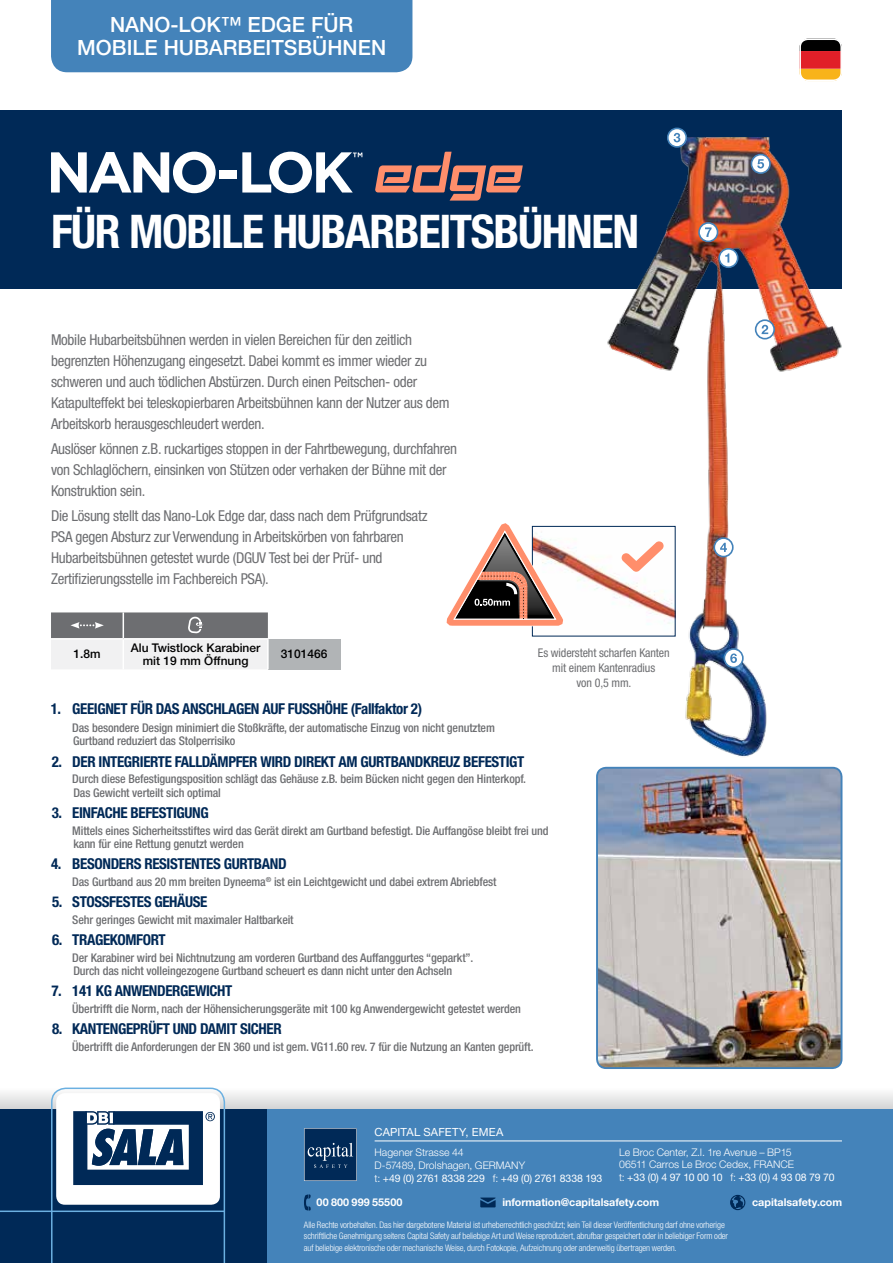
<style>
.page{position:relative;width:893px;height:1263px;background:#fff}
.page>*{position:absolute;margin:0;border:0;box-sizing:border-box;transform-origin:0 0}
.t1{font:700 condensed 46.5px "Helvetica Neue LT Pro";letter-spacing:-.03em;color:#fff}
.t2{font:500 21px/22.5px "Helvetica Neue LT Pro";color:#fff;text-align:center}
.t3{font:condensed 15px/21px "Helvetica Neue LT Pro";letter-spacing:-.02em;color:#6d6e71}
.t4{font:700 condensed 15px "Helvetica Neue LT Pro";letter-spacing:-.025em;color:#002957}
.t5{font:500 condensed 12px/13.5px "Helvetica Neue LT Pro";letter-spacing:-.01em;color:#6d6e71}
.t6{font:condensed 12px/15px "Helvetica Neue LT Pro";letter-spacing:-.01em;color:#6d6e71;text-align:center}
.t7{font:500 12px/13.5px "Helvetica Neue LT Pro";color:#000;text-align:center}
.t8{font:11.25px "Helvetica Neue LT Pro";letter-spacing:.015em;color:#fff}
.t9{font:700 10.8px "Helvetica Neue LT Pro";letter-spacing:-.005em;color:#fff}
.t10{font:300 10.5px/12.8px "Helvetica Neue LT Pro";color:#fff}
.t11{font:10.5px "Helvetica Neue LT Pro";letter-spacing:-.015em;color:#fff}
.t12{font:300 condensed 9px/11.2px "Helvetica Neue LT Pro";letter-spacing:-.015em;color:#fff}
.s1{font-weight:400}
.s2{font-weight:300}
</style>
<div class="page">
<img style="left:598px;top:768px;width:243px;height:300px">
<div style="left:596px;top:767px;width:246px;height:302px;border:2px solid #4483ba;border-radius:9px"></div>
<div style="left:0;top:111px;width:842px;height:178px;background:#002957"></div>
<div style="left:51px;top:0;width:361px;height:72px;background:#4483ba"></div>
<img style="left:603px;top:138px;width:239px;height:629px">
<svg style="left:724px;top:649px;width:19px;height:18px"></svg>
<div style="left:723px;top:648px;width:21px;height:20px;border:2px solid #4483ba;border-radius:50%"></div>
<svg style="left:730px;top:653px;width:7px;height:10px"></svg>
<svg style="left:714px;top:538px;width:19px;height:19px"></svg>
<div style="left:713px;top:537px;width:21px;height:20px;border:2px solid #4483ba;border-radius:50%"></div>
<svg style="left:720px;top:543px;width:7px;height:9px"></svg>
<div style="left:751px;top:155px;width:19px;height:18px;background:#fff;border-radius:50%"></div>
<div style="left:751px;top:154px;width:20px;height:20px;border:2px solid #4483ba;border-radius:50%"></div>
<svg style="left:757px;top:159px;width:7px;height:10px"></svg>
<svg style="left:668px;top:128px;width:18px;height:19px"></svg>
<div style="left:667px;top:128px;width:20px;height:20px;border:2px solid #4483ba;border-radius:50%"></div>
<svg style="left:674px;top:133px;width:6px;height:9px"></svg>
<div style="left:699px;top:223px;width:18px;height:18px;background:#fff;border-radius:50%"></div>
<div style="left:698px;top:222px;width:20px;height:20px;border:2px solid #4483ba;border-radius:50%"></div>
<svg style="left:705px;top:227px;width:6px;height:10px"></svg>
<svg style="left:719px;top:249px;width:19px;height:18px"></svg>
<div style="left:718px;top:248px;width:20px;height:20px;border:2px solid #4483ba;border-radius:50%"></div>
<svg style="left:725px;top:253px;width:4px;height:10px"></svg>
<svg style="left:756px;top:320px;width:18px;height:19px"></svg>
<div style="left:755px;top:319px;width:20px;height:20px;border:2px solid #4483ba;border-radius:50%"></div>
<svg style="left:761px;top:325px;width:7px;height:9px"></svg>
<svg style="left:375px;top:152px;width:148px;height:49px"></svg>
<svg style="left:51px;top:152px;width:165px;height:41px"></svg>
<div style="left:219px;top:171px;width:18px;height:8px;background:#fff"></div>
<svg style="left:242px;top:152px;width:120px;height:41px"></svg>
<div style="left:268px;top:639px;width:72px;height:30px;background:#b1b4b6"></div>
<hr style="left:267px;top:639px;width:2px;height:30px;background:#fff">
<svg style="left:51px;top:612px;width:217px;height:57px"></svg>
<svg style="left:802px;top:42px;width:37px;height:36px"></svg>
<div style="left:799px;top:39px;width:43px;height:42px;border:2px solid #fff;border-radius:8px"></div>
<img style="left:565px;top:528px;width:108px;height:106px">
<div style="left:532px;top:526px;width:143px;height:110px;border:1px solid #002957"></div>
<svg style="left:621px;top:541px;width:43px;height:31px"></svg>
<svg style="left:446px;top:523px;width:119px;height:103px"></svg>
<svg style="left:0;top:1093px;width:893px;height:17px;fill:#e2e3e3"></svg>
<div style="left:0;top:1110px;width:893px;height:153px;background:#4483ba"></div>
<div style="left:0;top:1110px;width:267px;height:153px;background:#002957"></div>
<svg style="left:304px;top:1194px;width:7px;height:16px"></svg>
<svg style="left:480px;top:1197px;width:16px;height:10px"></svg>
<svg style="left:730px;top:1195px;width:15px;height:15px"></svg>
<svg style="left:304px;top:1128px;width:53px;height:53px;background:#1b3f68"></svg>
<hr style="left:0;top:1210px;width:224px;height:2px;background:#6bb0e1">
<svg style="left:51px;top:1087px;width:174px;height:176px"></svg>
<hr style="left:375px;top:1140px;width:467px;height:1px;background:#fff">
<h2 class="t2" style="left:77px;top:13px;width:310px">NANO-LOK™ EDGE FÜR<br>MOBILE HUBARBEITSBÜHNEN</h2>
<h1 class="t1" style="left:51px;top:204px;width:590px">FÜR MOBILE HUBARBEITSBÜHNEN</h1>
<p class="t3" style="left:51px;top:329px;width:400px">Mobile Hubarbeitsbühnen werden in vielen Bereichen für den zeitlich begrenzten Höhenzugang eingesetzt. Dabei kommt es immer wieder zu schweren und auch tödlichen Abstürzen. Durch einen Peitschen- oder Katapulteffekt bei teleskopierbaren Arbeitsbühnen kann der Nutzer aus dem Arbeitskorb herausgeschleudert werden.</p>
<p class="t3" style="left:51px;top:438px;width:408px">Auslöser können z.B. ruckartiges stoppen in der Fahrtbewegung, durchfahren von Schlaglöchern, einsinken von Stützen oder verhaken der Bühne mit der<br>Konstruktion sein.</p>
<p class="t3" style="left:51px;top:505px;width:378px">Die Lösung stellt das Nano-Lok Edge dar, dass nach dem Prüfgrundsatz PSA gegen Absturz zur Verwendung in Arbeitskörben von fahrbaren Hubarbeitsbühnen getestet wurde (DGUV Test bei der Prüf- und Zertifizierungsstelle im Fachbereich PSA).</p>
<p class="t7" style="left:74px;top:647px;width:29px">1.8m</p>
<p class="t7" style="left:131px;top:640px;width:131px">Alu Twistlock Karabiner mit 19 mm Öffnung</p>
<p class="t7" style="left:281px;top:647px;width:48px">3101466</p>
<p class="t6" style="left:538px;top:645px;width:133px">Es widersteht scharfen Kanten mit einem Kantenradius<br>von 0,5 mm.</p>
<p class="t4" style="left:51px;top:700px;width:373px">1. GEEIGNET FÜR DAS ANSCHLAGEN AUF FUSSHÖHE (Fallfaktor 2)</p>
<p class="t5" style="left:72px;top:721px;width:424px">Das besondere Design minimiert die Stoßkräfte, der automatische Einzug von nicht genutztem<br>Gurtband reduziert das Stolperrisiko</p>
<p class="t4" style="left:52px;top:752px;width:474px">2. DER INTEGRIERTE FALLDÄMPFER WIRD DIREKT AM GURTBANDKREUZ BEFESTIGT</p>
<p class="t5" style="left:72px;top:772px;width:455px">Durch diese Befestigungsposition schlägt das Gehäuse z.B. beim Bücken nicht gegen den Hinterkopf.<br>Das Gewicht verteilt sich optimal</p>
<p class="t4" style="left:52px;top:804px;width:159px">3. EINFACHE BEFESTIGUNG</p>
<p class="t5" style="left:72px;top:823px;width:478px">Mittels eines Sicherheitsstiftes wird das Gerät direkt am Gurtband befestigt. Die Auffangöse bleibt frei und kann für eine Rettung genutzt werden</p>
<p class="t4" style="left:51px;top:855px;width:237px">4. BESONDERS RESISTENTES GURTBAND</p>
<p class="t5" style="left:72px;top:875px;width:426px">Das Gurtband aus 20 mm breiten Dyneema<sup>®</sup> ist ein Leichtgewicht und dabei extrem Abriebfest</p>
<p class="t4" style="left:52px;top:893px;width:157px">5. STOSSFESTES GEHÄUSE</p>
<p class="t5" style="left:72px;top:913px;width:223px">Sehr geringes Gewicht mit maximaler Haltbarkeit</p>
<p class="t4" style="left:52px;top:931px;width:115px">6. TRAGEKOMFORT</p>
<p class="t5" style="left:72px;top:951px;width:403px">Der Karabiner wird bei Nichtnutzung am vorderen Gurtband des Auffanggurtes “geparkt”.<br>Durch das nicht volleingezogene Gurtband scheuert es dann nicht unter den Achseln</p>
<p class="t4" style="left:51px;top:982px;width:182px">7. 141 KG ANWENDERGEWICHT</p>
<p class="t5" style="left:72px;top:1002px;width:450px">Übertrifft die Norm, nach der Höhensicherungsgeräte mit 100 kg Anwendergewicht getestet werden</p>
<p class="t4" style="left:52px;top:1020px;width:231px">8. KANTENGEPRÜFT UND DAMIT SICHER</p>
<p class="t5" style="left:72px;top:1040px;width:463px">Übertrifft die Anforderungen der EN 360 und ist gem. VG11.60 rev. 7 für die Nutzung an Kanten geprüft.</p>
<p class="t8" style="left:375px;top:1125px;width:130px">CAPITAL SAFETY, EMEA</p>
<p class="t10" style="left:619px;top:1145px;width:217px">Le Broc Center, Z.I. 1re Avenue – BP15<br>06511 Carros Le Broc Cedex, FRANCE<br>t: <span class="s1">+33 (0) 4 97 10 00 10</span> f: <span class="s1">+33 (0) 4 93 08 79 70</span></p>
<p class="t10" style="left:375px;top:1145px;width:160px">5a Merse Road, North Moons Moat<br>Redditch, B98 9HL, UK</p>
<p class="t11" style="left:395px;top:1171px;width:7px">4</p>
<p class="t11" style="left:417px;top:1171px;width:176px">1527 548 000 <span class="s2">f:</span> +4 (0) 1527 591 000</p>
<p class="t12" style="left:304px;top:1219px;width:426px">Alle Rechte vorbehalten. Das hier dargebotene Material ist urheberrechtlich geschützt; kein Teil dieser Veröffentlichung darf ohne vorherige schriftliche Genehmigung seitens Capital Safety auf beliebige Art und Weise reproduziert, abrufbar gespeichert oder in beliebiger Form oder auf beliebige elektronische oder mechanische Weise, durch Fotokopie, Aufzeichnung oder anderweitig übertragen werden.</p>
<p class="t10" style="left:375px;top:1146px;width:229px">Hagener Strasse 44<br>D-57489, Drolshagen, GERMANY<br>t: <span class="s1">+49 (0) 2761 8338 229</span> f: <span class="s1">+49 (0) 2761 8338 193</span></p>
<p class="t9" style="left:317px;top:1196px;width:87px">00 800 999 55500</p>
<p class="t9" style="left:502px;top:1196px;width:158px">information@capitalsafety.com</p>
<p class="t9" style="left:752px;top:1196px;width:92px">capitalsafety.com</p>
</div>
